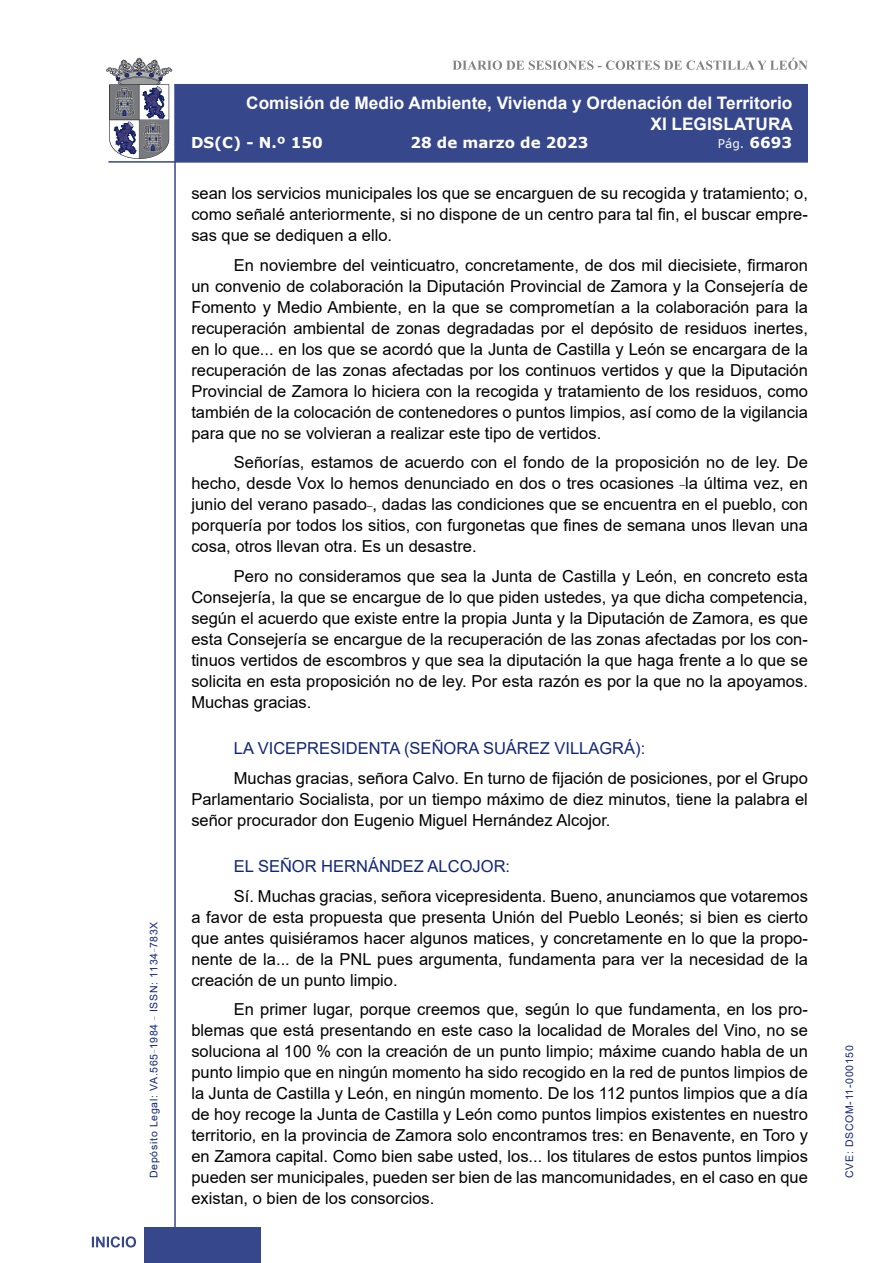
<style>
.page{position:relative;width:893px;height:1263px;background:#fff}
.page>*{position:absolute;margin:0;border:0;box-sizing:border-box;transform-origin:0 0}
.t1{font:700 17.25px/20.7px "Arial";color:#fff;text-align:right}
.t2{font:16.5px/21px "Arial";color:#000;text-align:justify}
.Orador{font:16.5px "Arial";color:#122678}
.t3{font:700 15px "Verdana";color:#fff}
.t4{font:12px "Verdana";color:#fff}
.t5{font:10.5px "Arial";letter-spacing:.065em;color:#122678}
.s1{font-weight:700;font-size:15px}
</style>
<div class="page">
<svg style="left:452px;top:58px;width:356px;height:12px"></svg>
<hr style="left:174px;top:84px;width:2px;height:1179px;background:#36478c">
<div style="left:144px;top:1227px;width:117px;height:36px;background:#36478c"></div>
<div style="left:175px;top:84px;width:633px;height:78px;background:#36478c"></div>
<hr style="left:108px;top:161px;width:700px;height:2px;background:#36478c">
<svg style="left:92px;top:1236px;width:44px;height:11px"></svg>
<svg style="left:106px;top:58px;width:66px;height:101px"></svg>
<p class="t5" style="left:146px;top:1178px;width:258px;rotate:-90deg">Depósito Legal: VA.565<sup>_</sup>1984 <sup>_</sup> ISSN: 1134<sup>_</sup>783X</p>
<p class="t1" style="left:246px;top:93px;width:548px">Comisión de Medio Ambiente, Vivienda y Ordenación del Territorio<br>XI LEGISLATURA</p>
<p class="t3" style="left:191px;top:132px;width:133px">DS(C) - N.º 150</p>
<p class="t3" style="left:410px;top:132px;width:180px">28 de marzo de 2023</p>
<p class="t4" style="left:718px;top:135px;width:76px">Pág. <span class="s1">6693</span></p>
<p class="t2" style="left:191px;top:183px;width:618px">sean los servicios municipales los que se encarguen de su recogida y tratamiento; o, como señalé anteriormente, si no dispone de un centro para tal fin, el buscar empre&shy;sas que se dediquen a ello.</p>
<p class="t2" style="left:191px;top:254px;width:618px;text-indent:43px">En noviembre del veinticuatro, concretamente, de dos mil diecisiete, firmaron un convenio de colaboración la Diputación Provincial de Zamora y la Consejería de Fomento y Medio Ambiente, en la que se comprometían a la colaboración para la recuperación ambiental de zonas degradadas por el depósito de residuos inertes, en lo que... en los que se acordó que la Junta de Castilla y León se encargara de la recuperación de las zonas afectadas por los continuos vertidos y que la Diputación Provincial de Zamora lo hiciera con la recogida y tratamiento de los residuos, como también de la colocación de contenedores o puntos limpios, así como de la vigilancia para que no se volvieran a realizar este tipo de vertidos.</p>
<p class="t2" style="left:191px;top:452px;width:618px;text-indent:43px">Señorías, estamos de acuerdo con el fondo de la proposición no de ley. De hecho, desde Vox lo hemos denunciado en dos o tres ocasiones <sup>_</sup>la última vez, en junio del verano pasado<sup>_</sup>, dadas las condiciones que se encuentra en el pueblo, con porquería por todos los sitios, con furgonetas que fines de semana unos llevan una cosa, otros llevan otra. Es un desastre.</p>
<p class="t2" style="left:191px;top:565px;width:618px;text-indent:43px">Pero no consideramos que sea la Junta de Castilla y León, en concreto esta Consejería, la que se encargue de lo que piden ustedes, ya que dicha competencia, según el acuerdo que existe entre la propia Junta y la Diputación de Zamora, es que esta Consejería se encargue de la recuperación de las zonas afectadas por los con&shy;tinuos vertidos de escombros y que sea la diputación la que haga frente a lo que se solicita en esta proposición no de ley. Por esta razón es por la que no la apoyamos.<br>Muchas gracias.</p>
<p class="Orador" style="left:234px;top:737px;width:413px">LA VICEPRESIDENTA (SEÑORA SUÁREZ VILLAGRÁ):</p>
<p class="t2" style="left:191px;top:767px;width:618px;text-indent:43px">Muchas gracias, señora Calvo. En turno de fijación de posiciones, por el Grupo Parlamentario Socialista, por un tiempo máximo de diez minutos, tiene la palabra el señor procurador don Eugenio Miguel Hernández Alcojor.</p>
<p class="Orador" style="left:234px;top:855px;width:278px">EL SEÑOR HERNÁNDEZ ALCOJOR:</p>
<p class="t2" style="left:191px;top:885px;width:618px;text-indent:43px">Sí. Muchas gracias, señora vicepresidenta. Bueno, anunciamos que votaremos a favor de esta propuesta que presenta Unión del Pueblo Leonés; si bien es cierto que antes quisiéramos hacer algunos matices, y concretamente en lo que la propo&shy;nente de la... de la PNL pues argumenta, fundamenta para ver la necesidad de la creación de un punto limpio.</p>
<p class="t2" style="left:191px;top:999px;width:618px;text-indent:43px">En primer lugar, porque creemos que, según lo que fundamenta, en los pro&shy;blemas que está presentando en este caso la localidad de Morales del Vino, no se soluciona al 100 % con la creación de un punto limpio; máxime cuando habla de un punto limpio que en ningún momento ha sido recogido en la red de puntos limpios de la Junta de Castilla y León, en ningún momento. De los 112 puntos limpios que a día de hoy recoge la Junta de Castilla y León como puntos limpios existentes en nuestro territorio, en la provincia de Zamora solo encontramos tres: en Benavente, en Toro y en Zamora capital. Como bien sabe usted, los... los titulares de estos puntos limpios pueden ser municipales, pueden ser bien de las mancomunidades, en el caso en que existan, o bien de los consorcios.</p>
<p class="t5" style="left:842px;top:1178px;width:134px;rotate:-90deg">CVE: DSCOM-11-000150</p>
</div>
